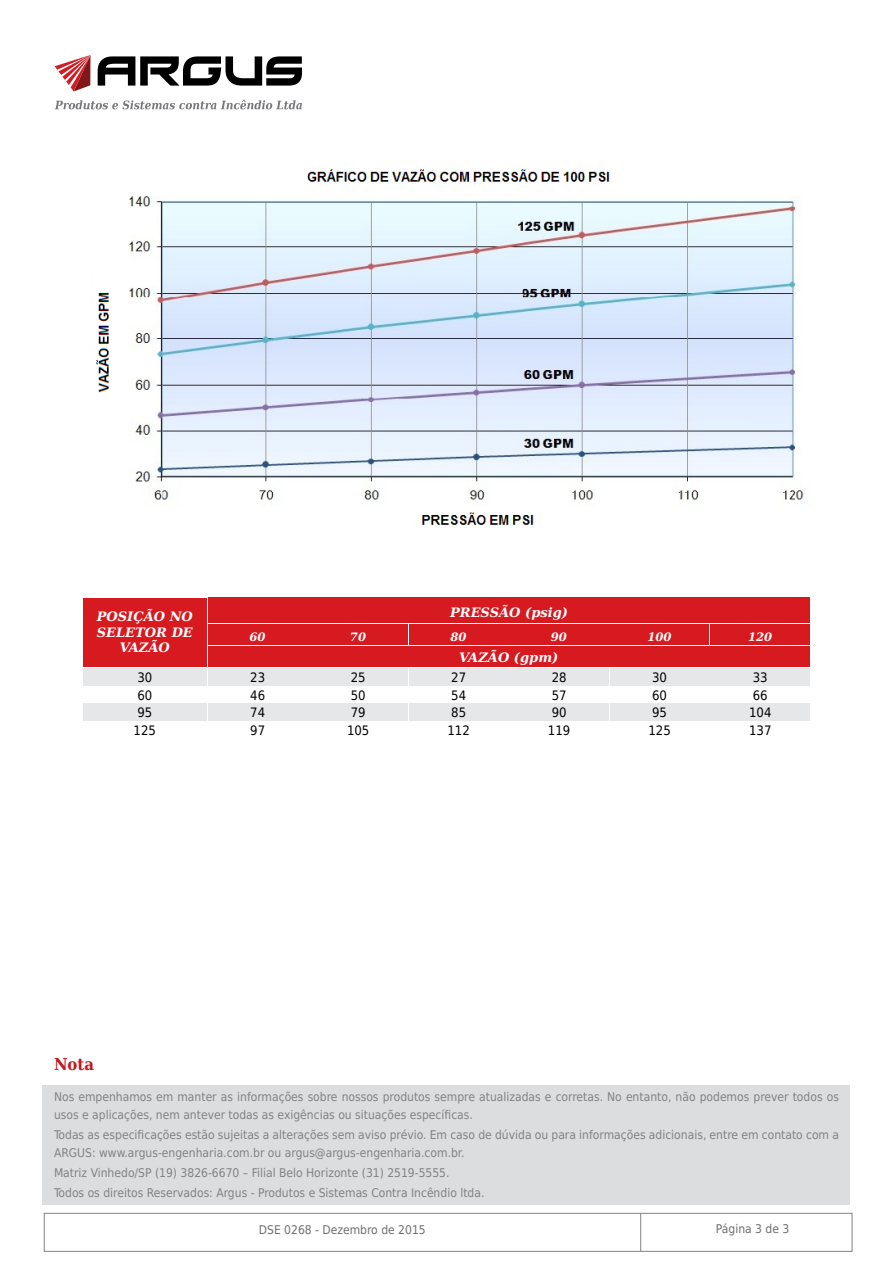
<style>
.page{position:relative;width:893px;height:1263px;background:#fff}
.page>*{position:absolute;margin:0;border:0;box-sizing:border-box;transform-origin:0 0}
.t1{font:700 16.5px "DejaVu Serif Condensed";color:#c4161c}
.t2{font:13.05px/17.9px "DejaVu Sans Condensed";color:#000}
.t3{font:italic 700 13.05px/15.6px "DejaVu Serif";color:#fff;text-align:center}
.t4{font:12px/18px "DejaVu Sans Condensed";color:#808285}
.t5{font:12px "DejaVu Sans Condensed";color:#6d6e71}
.t6{font:italic 700 11.55px "DejaVu Serif";color:#fff}
</style>
<div class="page">
<div style="left:44px;top:1213px;width:808px;height:39px;border:1px solid #808285"></div>
<hr style="left:640px;top:1213px;width:1px;height:38px;background:#808285">
<svg style="left:55px;top:55px;width:35px;height:36px"></svg>
<svg style="left:98px;top:56px;width:204px;height:30px"></svg>
<svg style="left:55px;top:100px;width:247px;height:9px"></svg>
<div style="left:43px;top:1085px;width:807px;height:120px;background:#dcddde"></div>
<img style="left:96px;top:169px;width:709px;height:356px">
<div style="left:83px;top:668px;width:124px;height:18px;background:#e6e7e8"></div>
<div style="left:208px;top:668px;width:99px;height:18px;background:#e6e7e8"></div>
<div style="left:309px;top:668px;width:99px;height:18px;background:#e6e7e8"></div>
<div style="left:409px;top:668px;width:99px;height:18px;background:#e6e7e8"></div>
<div style="left:509px;top:668px;width:100px;height:18px;background:#e6e7e8"></div>
<div style="left:610px;top:668px;width:99px;height:18px;background:#e6e7e8"></div>
<div style="left:711px;top:668px;width:99px;height:18px;background:#e6e7e8"></div>
<div style="left:83px;top:703px;width:124px;height:18px;background:#e6e7e8"></div>
<div style="left:208px;top:703px;width:99px;height:18px;background:#e6e7e8"></div>
<div style="left:309px;top:703px;width:99px;height:18px;background:#e6e7e8"></div>
<div style="left:409px;top:703px;width:99px;height:18px;background:#e6e7e8"></div>
<div style="left:509px;top:703px;width:100px;height:18px;background:#e6e7e8"></div>
<div style="left:610px;top:703px;width:99px;height:18px;background:#e6e7e8"></div>
<div style="left:711px;top:703px;width:99px;height:18px;background:#e6e7e8"></div>
<div style="left:208px;top:624px;width:99px;height:20px;background:#d71920"></div>
<div style="left:208px;top:646px;width:602px;height:20px;background:#d71920"></div>
<div style="left:308px;top:624px;width:100px;height:20px;background:#d71920"></div>
<div style="left:409px;top:624px;width:99px;height:20px;background:#d71920"></div>
<div style="left:509px;top:624px;width:100px;height:20px;background:#d71920"></div>
<div style="left:610px;top:624px;width:99px;height:20px;background:#d71920"></div>
<div style="left:710px;top:624px;width:100px;height:20px;background:#d71920"></div>
<div style="left:83px;top:598px;width:123px;height:68px;background:#d71920"></div>
<div style="left:208px;top:597px;width:602px;height:26px;background:#d71920"></div>
<p class="t3" style="left:97px;top:608px;width:98px">POSIÇÃO NO<br>SELETOR DE<br>VAZÃO</p>
<p class="t3" style="left:450px;top:604px;width:119px">PRESSÃO (psig)</p>
<p class="t3" style="left:459px;top:649px;width:101px">VAZÃO (gpm)</p>
<p class="t6" style="left:249px;top:627px;width:18px">60</p>
<p class="t6" style="left:350px;top:627px;width:18px">70</p>
<p class="t6" style="left:450px;top:627px;width:18px">80</p>
<p class="t6" style="left:551px;top:627px;width:18px">90</p>
<p class="t6" style="left:647px;top:627px;width:26px">100</p>
<p class="t6" style="left:748px;top:627px;width:26px">120</p>
<p class="t2" style="left:137px;top:668px;width:16px">30</p>
<p class="t2" style="left:250px;top:668px;width:16px;text-align:justify">23<br>46<br>74<br>97</p>
<p class="t2" style="left:347px;top:668px;width:24px">25<br>50<br>79<br>105</p>
<p class="t2" style="left:447px;top:668px;width:24px">27<br>54<br>85<br>112</p>
<p class="t2" style="left:548px;top:668px;width:24px">28<br>57<br>90<br>119</p>
<p class="t2" style="left:648px;top:668px;width:24px">30<br>60<br>95<br>125</p>
<p class="t2" style="left:749px;top:668px;width:24px">33<br>66<br>104<br>137</p>
<p class="t2" style="left:134px;top:686px;width:24px">60<br>95<br>125</p>
<h1 class="t1" style="left:54px;top:1051px;width:41px">Nota</h1>
<p class="t4" style="left:54px;top:1087px;width:786px">Nos empenhamos em manter as informações sobre nossos produtos sempre atualizadas e corretas. No entanto, não podemos prever todos os usos e aplicações, nem antever todas as exigências ou situações específicas.</p>
<p class="t4" style="left:54px;top:1125px;width:786px">Todas as especificações estão sujeitas a alterações sem aviso prévio. Em caso de dúvida ou para informações adicionais, entre em contato com a<br>ARGUS: www.argus-engenharia.com.br ou argus@argus-engenharia.com.br.</p>
<p class="t4" style="left:54px;top:1162px;width:432px;line-height:20.1px">Matriz Vinhedo/SP (19) 3826-6670 – Filial Belo Horizonte (31) 2519-5555.<br>Todos os direitos Reservados: Argus - Produtos e Sistemas Contra Incêndio ltda.</p>
<p class="t5" style="left:259px;top:1220px;width:168px">DSE 0268 - Dezembro de 2015</p>
<p class="t5" style="left:716px;top:1219px;width:75px">Página 3 de 3</p>
</div>
